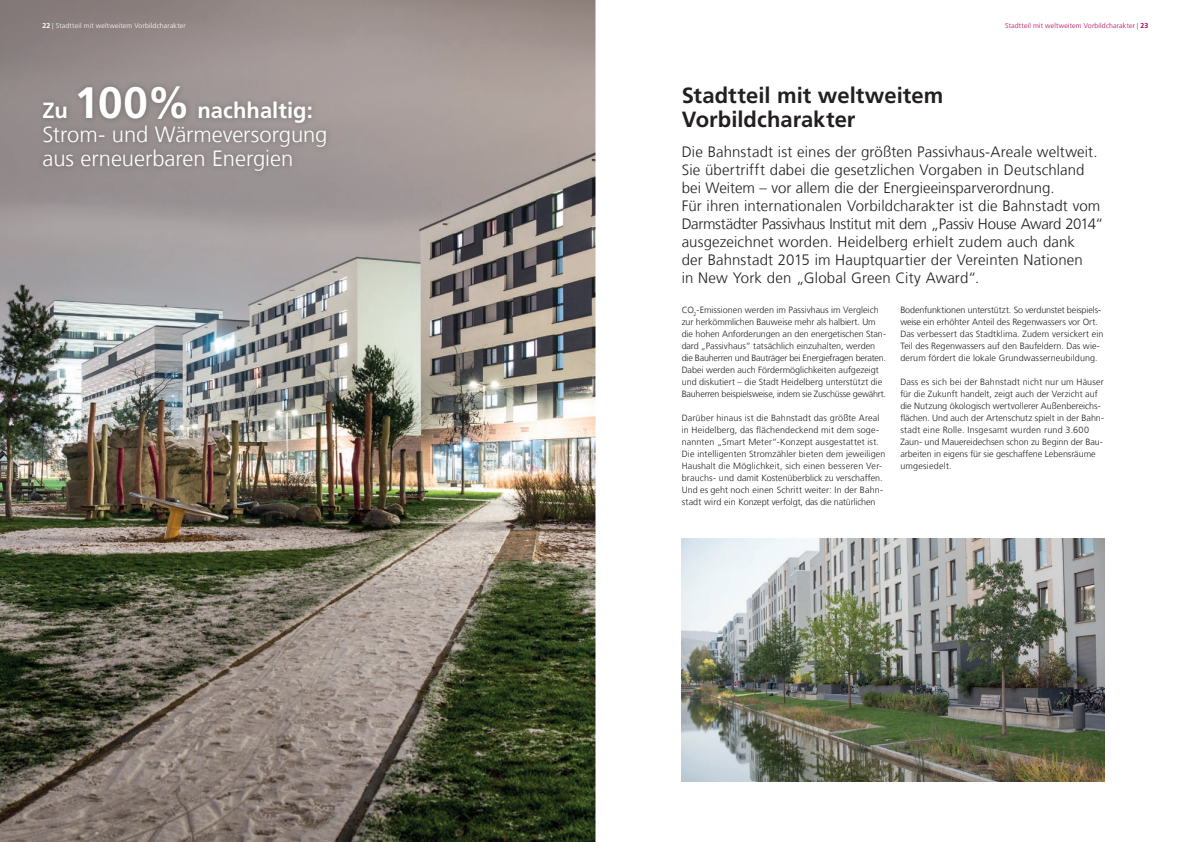
<style>
.page{position:relative;width:1191px;height:842px;background:#fff}
.page>*{position:absolute;margin:0;border:0;box-sizing:border-box;transform-origin:0 0}
.t1{font:300 22px/24px "Frutiger LT Com";letter-spacing:-.005em;color:#fff}
.t2{font:700 22px/24px "Frutiger LT Com";color:#231f20}
.t3{font:300 15px/18px "Frutiger LT Com";letter-spacing:.005em;color:#231f20}
.t4{font:300 9px/12px "Frutiger LT Com";color:#231f20}
.t5{font:300 7px "Frutiger LT Com";letter-spacing:.02em;color:#fff}
.t6{font:300 7px "Frutiger LT Com";letter-spacing:.02em;color:#b5025b}
.s1{font-weight:700}
.s2{font-family:"Arial Narrow";font-weight:400}
.s3{font-weight:700;font-size:44px}
</style>
<div class="page">
<img style="left:0;top:0;width:595px;height:842px">
<img style="left:681px;top:538px;width:423px;height:243px">
<img style="left:37px;top:80px;width:295px;height:97px">
<p class="t5" style="left:43px;top:22px;width:145px"><span class="s1">22</span> <span class="s2">|</span> Stadtteil mit weltweitem Vorbildcharakter</p>
<p class="t6" style="left:1005px;top:22px;width:145px">Stadtteil mit weltweitem Vorbildcharakter <span class="s2">|</span> <span class="s1">23</span></p>
<h1 class="t1" style="left:43px;top:99px;width:286px"><span class="s1">Zu</span> <span class="s3">100%</span> <span class="s1">nachhaltig:<br></span>Strom- und Wärmeversorgung aus erneuerbaren Energien</h1>
<h1 class="t2" style="left:681px;top:84px;width:263px">Stadtteil mit weltweitem<br>Vorbildcharakter</h1>
<p class="t3" style="left:681px;top:143px;width:423px">Die Bahnstadt ist eines der größten Passivhaus-Areale weltweit.<br>Sie übertrifft dabei die gesetzlichen Vorgaben in Deutschland bei Weitem – vor allem die der Energieeinsparverordnung.<br>Für ihren internationalen Vorbildcharakter ist die Bahnstadt vom Darmstädter Passivhaus Institut mit dem „Passiv House Award 2014“ ausgezeichnet worden. Heidelberg erhielt zudem auch dank<br>der Bahnstadt 2015 im Haupt quartier der Vereinten Nationen<br>in New York den „Global Green City Award“.</p>
<p class="t4" style="left:681px;top:304px;width:206px">CO<sub>2</sub>-Emissionen werden im Passivhaus im Vergleich zur herkömmlichen Bauweise mehr als halbiert. Um die hohen Anforderungen an den energetischen Stan&shy;dard „Passivhaus“ tatsächlich einzuhalten, werden die Bauherren und Bauträger bei Energiefragen beraten.<br>Dabei werden auch Fördermöglichkeiten aufgezeigt und diskutiert – die Stadt Heidelberg unterstützt die Bauherren beispielsweise, indem sie Zuschüsse gewährt.</p>
<p class="t4" style="left:681px;top:412px;width:205px">Darüber hinaus ist die Bahnstadt das größte Areal in Heidelberg, das flächendeckend mit dem soge&shy;nannten „Smart Meter“-Konzept ausgestattet ist.<br>Die intelligenten Stromzähler bieten dem jeweiligen Haushalt die Möglichkeit, sich einen besseren Ver&shy;brauchs- und damit Kostenüberblick zu verschaffen.<br>Und es geht noch einen Schritt weiter: In der Bahn&shy;stadt wird ein Konzept verfolgt, das die natürlichen</p>
<p class="t4" style="left:900px;top:304px;width:205px">Bodenfunktionen unterstützt. So verdunstet beispiels&shy;weise ein erhöhter Anteil des Regenwassers vor Ort.<br>Das verbessert das Stadtklima. Zudem versickert ein Teil des Regen wassers auf den Baufeldern. Das wie&shy;derum fördert die lokale Grundwasserneubildung.</p>
<p class="t4" style="left:900px;top:376px;width:205px">Dass es sich bei der Bahnstadt nicht nur um Häuser für die Zukunft handelt, zeigt auch der Verzicht auf die Nutzung ökologisch wertvollerer Außenbereichs&shy;flächen. Und auch der Artenschutz spielt in der Bahn&shy;stadt eine Rolle. Insgesamt wurden rund 3.600<br>Zaun- und Mauereidechsen schon zu Beginn der Bau&shy;arbeiten in eigens für sie geschaffene Lebensräume umgesiedelt.</p>
</div>
